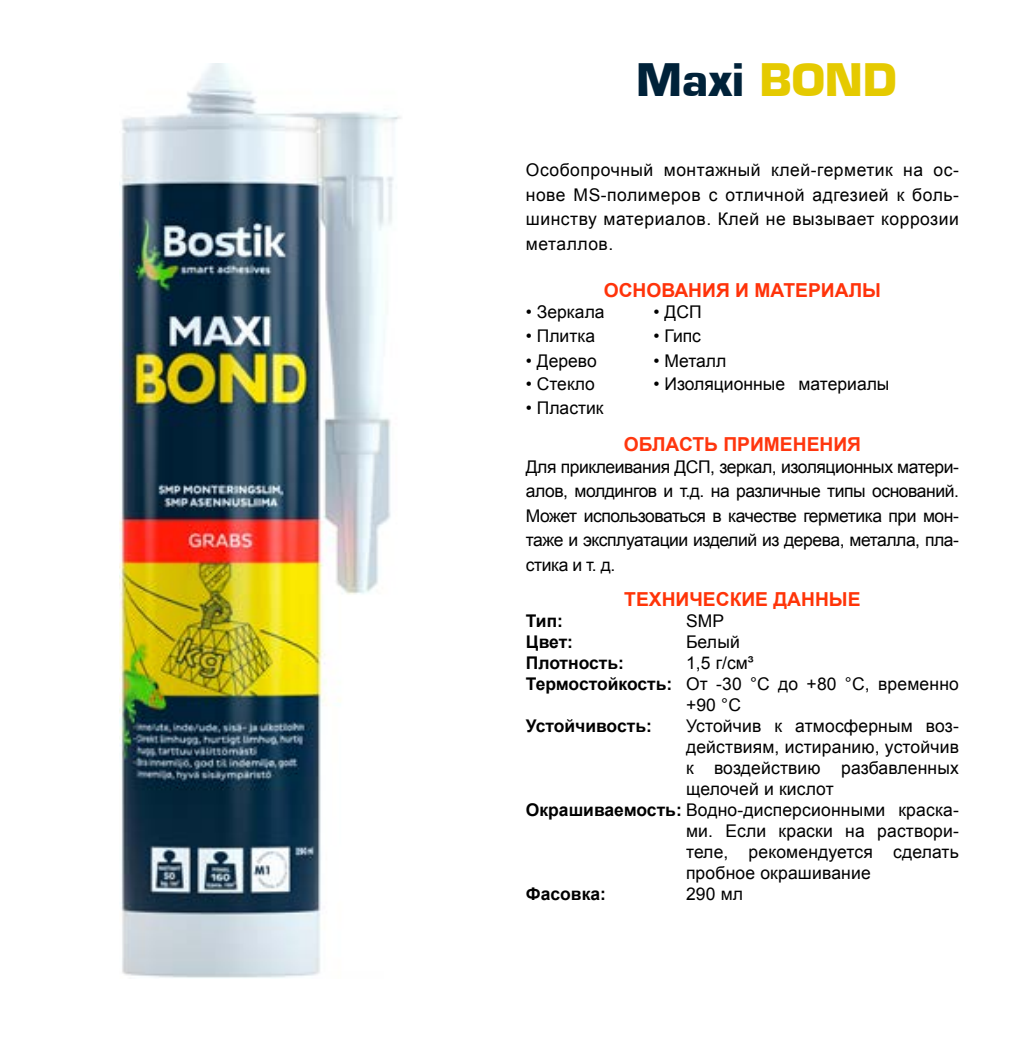
<style>
.page{position:relative;width:1022px;height:1042px;background:#fff}
.page>*{position:absolute;margin:0;border:0;box-sizing:border-box;transform-origin:0 0}
.t1{font:700 43.75px "Europe";color:#002239}
.t2{font:700 19.25px "Arial";color:#ff330a}
.t3{font:700 19.25px "Arial";color:#ff360e}
.t4{font:700 19.25px "Arial";color:#ff3408}
.t5{font:17.5px/21px "Arial";letter-spacing:.01em;color:#000;text-align:justify}
.t6{font:700 17.5px/21px "Arial";color:#000}
.s1{color:#e5ca00}
.s2{font-weight:700}
</style>
<div class="page">
<img style="left:119px;top:63px;width:282px;height:915px">
<h1 class="t1" style="left:636px;top:54px;width:262px">Maxi <span class="s1">BOND</span></h1>
<p class="t5" style="left:526px;top:158px;width:435px;line-height:24.5px">Особопрочный монтажный клей-герметик на ос&shy;нове MS-полимеров с отличной адгезией к боль&shy;шинству материалов. Клей не вызывает коррозии металлов.</p>
<p class="t2" style="left:604px;top:277px;width:279px">ОСНОВАНИЯ И МАТЕРИАЛЫ</p>
<p class="t5" style="left:526px;top:301px;width:80px">• Зеркала</p>
<p class="t5" style="left:526px;top:326px;width:71px">• Плитка</p>
<p class="t5" style="left:526px;top:350px;width:72px">• Дерево</p>
<p class="t5" style="left:526px;top:373px;width:71px">• Стекло</p>
<p class="t5" style="left:526px;top:398px;width:79px">• Пластик</p>
<p class="t5" style="left:653px;top:301px;width:50px">• ДСП</p>
<p class="t5" style="left:653px;top:326px;width:49px">• Гипс</p>
<p class="t5" style="left:653px;top:350px;width:74px">• Металл</p>
<p class="t5" style="left:653px;top:373px;width:237px">• Изоляционные материалы</p>
<p class="t3" style="left:624px;top:432px;width:239px">ОБЛАСТЬ ПРИМЕНЕНИЯ</p>
<p class="t5" style="left:526px;top:454px;width:435px;line-height:24.5px">Для приклеивания ДСП, зеркал, изоляционных матери&shy;алов, молдингов и т.д. на различные типы оснований.<br>Может использоваться в качестве герметика при мон&shy;таже и эксплуатации изделий из дерева, металла, пла&shy;стика и т. д.</p>
<p class="t4" style="left:624px;top:586px;width:238px">ТЕХНИЧЕСКИЕ ДАННЫЕ</p>
<p class="t6" style="left:526px;top:610px;width:148px">Тип:<br>Цвет:<br>Плотность:<br>Термостойкость:</p>
<p class="t6" style="left:526px;top:715px;width:128px">Устойчивость:</p>
<p class="t5" style="left:686px;top:610px;width:274px;text-align:left">SMP<br>Белый<br>1,5 г/см³<br>От -30 °С до +80 °С, временно +90 °С<br>Устойчив к атмосферным воз&shy;действиям, истиранию, устойчив к воздействию разбавленных щелочей и кислот</p>
<p class="t5" style="left:686px;top:820px;width:274px;text-align:left">ми. Если краски на раствори&shy;теле, рекомендуется сделать пробное окрашивание<br>290 мл</p>
<p class="t5" style="left:526px;top:799px;width:435px"><span class="s2">Окрашиваемость:</span> Водно-дисперсионными краска-</p>
<p class="t6" style="left:526px;top:883px;width:82px">Фасовка:</p>
</div>
